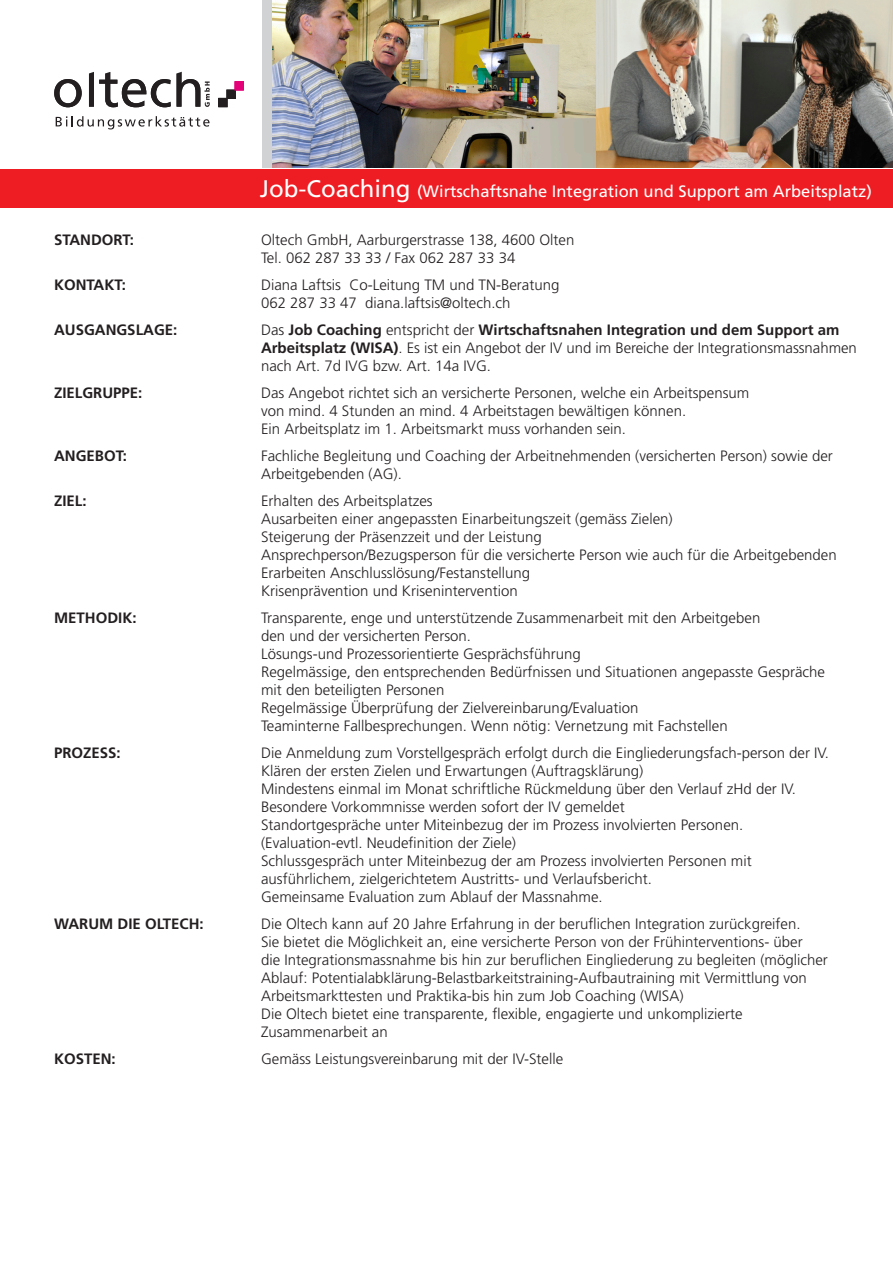
<style>
.page{position:relative;width:893px;height:1263px;background:#fff}
.page>*{position:absolute;margin:0;border:0;box-sizing:border-box;transform-origin:0 0}
.t1{font:16.5px "Frutiger";color:#fff}
.t2{font:300 15px/18px "Frutiger";color:#231f20}
.t3{font:700 15px "Frutiger";color:#231f20}
.s1{font-size:24px}
.s2{font-weight:700}
</style>
<div class="page">
<div style="left:0;top:169px;width:893px;height:38px;background:#ee1d23"></div>
<div style="left:219px;top:98px;width:8px;height:9px;background:#231f20"></div>
<div style="left:227px;top:90px;width:8px;height:8px;background:#231f20"></div>
<div style="left:235px;top:82px;width:8px;height:8px;background:#e40278"></div>
<svg style="left:56px;top:116px;width:154px;height:13px"></svg>
<svg style="left:54px;top:71px;width:156px;height:36px"></svg>
<img style="left:597px;top:0;width:296px;height:167px">
<div style="left:262px;top:0;width:333px;height:167px;background:#d1d2d4"></div>
<img style="left:272px;top:0;width:323px;height:167px">
<p class="t1" style="left:260px;top:181px;width:614px"><span class="s1">Job-Coaching</span> (Wirtschaftsnahe Integration und Support am Arbeitsplatz)</p>
<p class="t3" style="left:54px;top:231px;width:81px">STANDORT:</p>
<p class="t2" style="left:261px;top:231px;width:315px">Oltech GmbH, Aarburgerstrasse 138, 4600 Olten<br>Tel. 062 287 33 33 / Fax 062 287 33 34</p>
<p class="t3" style="left:54px;top:276px;width:73px">KONTAKT:</p>
<p class="t2" style="left:261px;top:276px;width:300px">Diana Laftsis Co-Leitung TM und TN-Beratung<br>062 287 33 47 diana.laftsis@oltech.ch</p>
<p class="t3" style="left:54px;top:321px;width:125px">AUSGANGSLAGE:</p>
<p class="t2" style="left:261px;top:321px;width:597px">Das <span class="s2">Job Coaching</span> entspricht der <span class="s2">Wirtschaftsnahen Integration und dem Support am<br>Arbeitsplatz (WISA)</span>. Es ist ein Angebot der IV und im Bereiche der Integrationsmassnahmen nach Art. 7d IVG bzw. Art. 14a IVG.</p>
<p class="t3" style="left:54px;top:384px;width:90px">ZIELGRUPPE:</p>
<p class="t2" style="left:261px;top:384px;width:490px">Das Angebot richtet sich an versicherte Personen, welche ein Arbeitspensum von mind. 4 Stunden an mind. 4 Arbeitstagen bewältigen können.<br>Ein Arbeitsplatz im 1. Arbeitsmarkt muss vorhanden sein.</p>
<p class="t3" style="left:54px;top:447px;width:75px">ANGEBOT:</p>
<p class="t2" style="left:261px;top:447px;width:573px">Fachliche Begleitung und Coaching der Arbeitnehmenden (versicherten Person) sowie der<br>Arbeitgebenden (AG).</p>
<p class="t3" style="left:54px;top:492px;width:34px">ZIEL:</p>
<p class="t2" style="left:261px;top:492px;width:577px">Erhalten des Arbeitsplatzes<br>Ausarbeiten einer angepassten Einarbeitungszeit (gemäss Zielen)<br>Steigerung der Präsenzzeit und der Leistung<br>Ansprechperson/Bezugsperson für die versicherte Person wie auch für die Arbeitgebenden Erarbeiten Anschlusslösung/Festanstellung<br>Krisenprävention und Krisenintervention</p>
<p class="t3" style="left:54px;top:609px;width:84px">METHODIK:</p>
<p class="t2" style="left:261px;top:609px;width:566px">Transparente, enge und unterstützende Zusammenarbeit mit den Arbeitgeben<br>den und der versicherten Person.<br>Lösungs-und Prozessorientierte Gesprächsführung<br>Regelmässige, den entsprechenden Bedürfnissen und Situationen angepasste Gespräche mit den beteiligten Personen<br>Regelmässige Überprüfung der Zielvereinbarung/Evaluation<br>Teaminterne Fallbesprechungen. Wenn nötig: Vernetzung mit Fachstellen</p>
<p class="t3" style="left:54px;top:744px;width:68px">PROZESS:</p>
<p class="t2" style="left:261px;top:744px;width:569px">Die Anmeldung zum Vorstellgespräch erfolgt durch die Eingliederungsfach-person der IV.<br>Klären der ersten Zielen und Erwartungen (Auftragsklärung)<br>Mindestens einmal im Monat schriftliche Rückmeldung über den Verlauf zHd der IV.<br>Besondere Vorkommnisse werden sofort der IV gemeldet<br>Standortgespräche unter Miteinbezug der im Prozess involvierten Personen. (Evaluation-evtl. Neudefinition der Ziele)<br>Schlussgespräch unter Miteinbezug der am Prozess involvierten Personen mit ausführlichem, zielgerichtetem Austritts- und Verlaufsbericht.<br>Gemeinsame Evaluation zum Ablauf der Massnahme.</p>
<p class="t3" style="left:54px;top:915px;width:151px">WARUM DIE OLTECH:</p>
<p class="t2" style="left:261px;top:915px;width:568px">Die Oltech kann auf 20 Jahre Erfahrung in der beruflichen Integration zurückgreifen.<br>Sie bietet die Möglichkeit an, eine versicherte Person von der Frühinterventions- über<br>die Integrationsmassnahme bis hin zur beruflichen Eingliederung zu begleiten (möglicher Ablauf: Potentialabklärung-Belastbarkeitstraining-Aufbautraining mit Vermittlung von Arbeitsmarkttesten und Praktika-bis hin zum Job Coaching (WISA)<br>Die Oltech bietet eine transparente, flexible, engagierte und unkomplizierte Zusammenarbeit an</p>
<p class="t3" style="left:54px;top:1050px;width:63px">KOSTEN:</p>
<p class="t2" style="left:261px;top:1050px;width:304px">Gemäss Leistungsvereinbarung mit der IV-Stelle</p>
</div>
